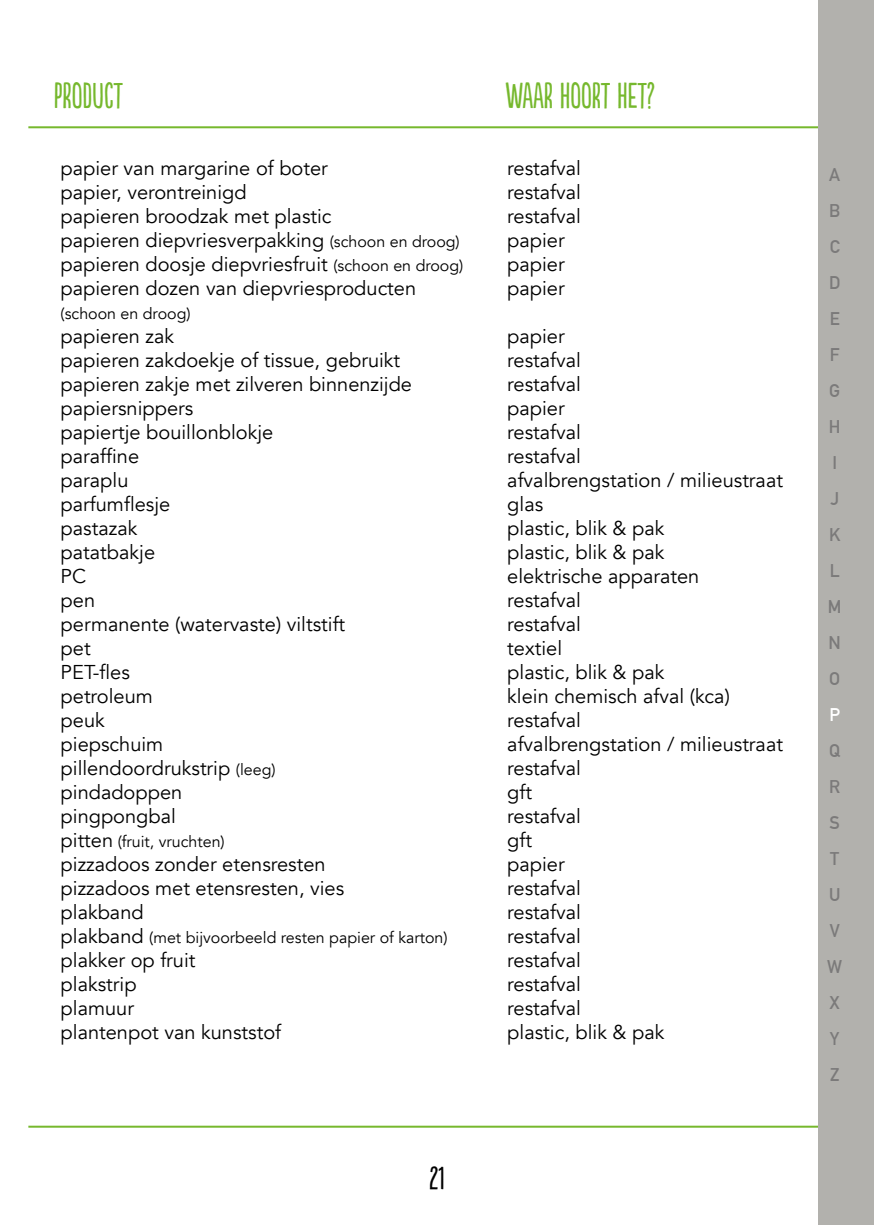
<style>
.page{position:relative;width:874px;height:1225px;background:#fff}
.page>*{position:absolute;margin:0;border:0;box-sizing:border-box;transform-origin:0 0}
.t1{font:34px "Populaire";color:#76b82d}
.t2{font:30px "Populaire";color:#000}
.t3{font:20px/24px "Avenir";color:#000}
.t4{font:700 18px/36px "DIN Alternate";color:#7b7a7a}
.t5{font:700 18px "DIN Alternate";color:#fff}
.t6{font:16px "Avenir";color:#000}
.s1{font-size:16px}
.s2{font-size:20px}
</style>
<div class="page">
<hr style="left:28px;top:126px;width:817px;height:2px;background:#76b82d">
<hr style="left:28px;top:1125px;width:817px;height:2px;background:#76b82d">
<div style="left:818px;top:0;width:55px;height:1225px;background:#b2b1ad"></div>
<h1 class="t1" style="left:54px;top:78px;width:71px">PRODUCT</h1>
<h1 class="t1" style="left:505px;top:78px;width:151px">WAAR HOORT HET?</h1>
<p class="t3" style="left:61px;top:156px;width:404px">papier van margarine of boter<br>papier, verontreinigd<br>papieren broodzak met plastic<br>papieren diepvriesverpakking <span class="s1">(schoon en droog) </span>papieren doosje diepvriesfruit <span class="s1">(schoon en droog) </span>papieren dozen van diepvriesproducten</p>
<p class="t6" style="left:61px;top:304px;width:131px">(schoon en droog)</p>
<p class="t3" style="left:61px;top:324px;width:353px">papieren zak<br>papieren zakdoekje of tissue, gebruikt papieren zakje met zilveren binnenzijde papiersnippers<br>papiertje bouillonblokje<br>paraffine<br>paraplu<br>parfumflesje<br>pastazak<br>patatbakje<br>PC<br>pen<br>permanente (watervaste) viltstift<br>pet<br>PET-fles<br>petroleum<br>peuk<br>piepschuim<br>pillendoordrukstrip <span class="s1">(leeg)<br></span>pindadoppen<br>pingpongbal</p>
<p class="t6" style="left:61px;top:832px;width:165px"><span class="s2">pitten</span> (fruit, vruchten)</p>
<p class="t3" style="left:61px;top:852px;width:285px">pizzadoos zonder etensresten pizzadoos met etensresten, vies plakband</p>
<p class="t6" style="left:61px;top:928px;width:388px"><span class="s2">plakband</span> (met bijvoorbeeld resten papier of karton)</p>
<p class="t3" style="left:61px;top:948px;width:222px">plakker op fruit<br>plakstrip<br>plamuur<br>plantenpot van kunststof</p>
<p class="t3" style="left:507px;top:156px;width:75px">restafval restafval restafval papier papier papier</p>
<p class="t3" style="left:507px;top:324px;width:277px">papier<br>restafval<br>restafval<br>papier<br>restafval<br>restafval<br>afvalbrengstation / milieustraat glas<br>plastic, blik &amp; pak<br>plastic, blik &amp; pak<br>elektrische apparaten<br>restafval<br>restafval<br>textiel<br>plastic, blik &amp; pak<br>klein chemisch afval (kca) restafval<br>afvalbrengstation / milieustraat restafval<br>gft<br>restafval<br>gft<br>papier<br>restafval<br>restafval<br>restafval<br>restafval<br>restafval<br>restafval<br>plastic, blik &amp; pak</p>
<h2 class="t2" style="left:429px;top:1162px;width:16px">21</h2>
<p class="t4" style="left:827px;top:155px;width:15px">A<br>B<br>C<br>D<br>E<br>F<br>G<br>H<br>I<br>J<br>K<br>L<br>M<br>N<br>O</p>
<p class="t5" style="left:829px;top:701px;width:12px">P</p>
<p class="t4" style="left:826px;top:731px;width:16px">Q<br>R<br>S<br>T<br>U<br>V<br>W<br>X<br>Y<br>Z</p>
</div>
